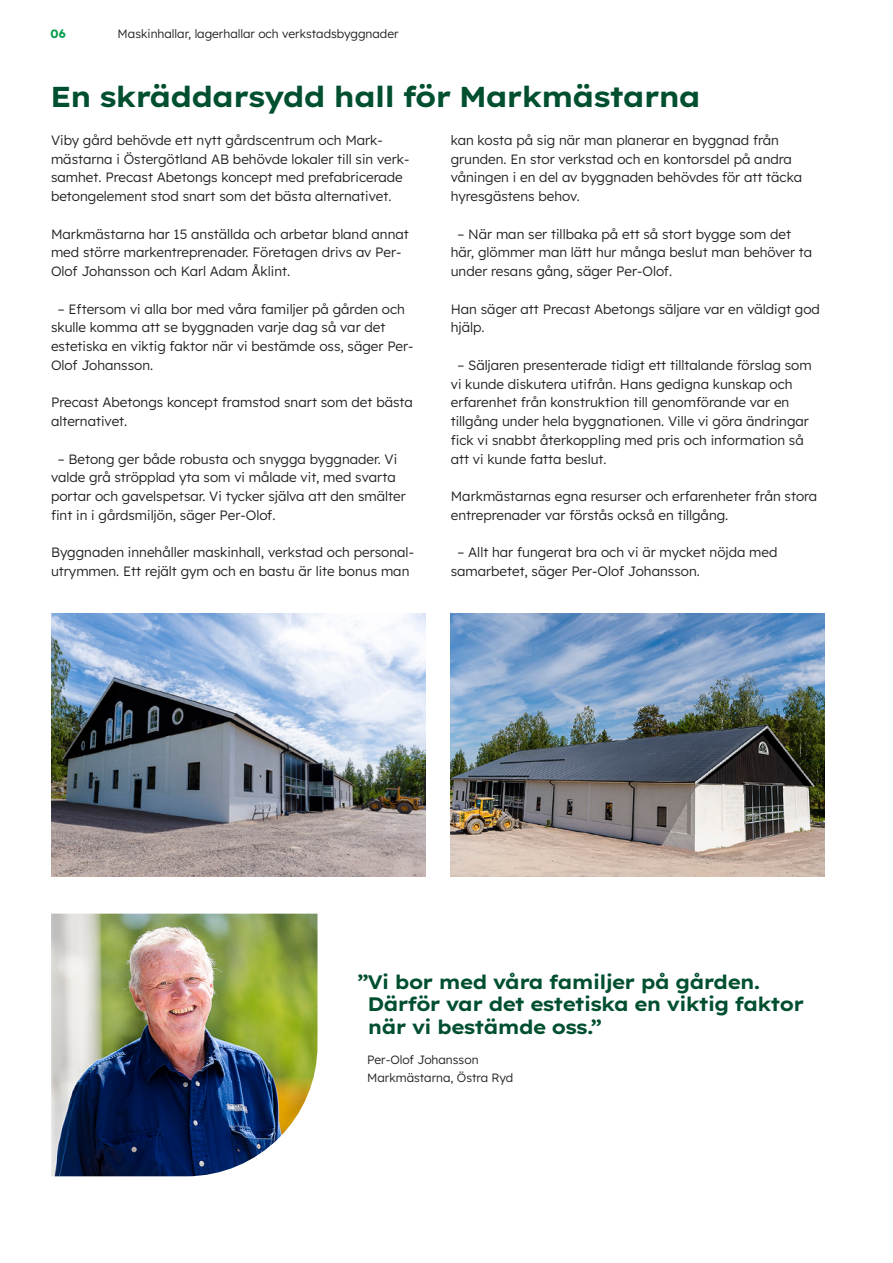
<style>
.page{position:relative;width:893px;height:1263px;background:#fff}
.page>*{position:absolute;margin:0;border:0;box-sizing:border-box;transform-origin:0 0}
.t1{font:700 28.8px "Lexend Exa HM";color:#004f2f}
.t2{font:700 19.5px/22.4px "Lexend Exa HM";color:#004f2f}
.t3{font:300 13.5px/18.8px "Lexend";color:#231f20}
.t4{font:300 12px/18.8px "Lexend";color:#231f20}
.t5{font:700 12px "Lexend";color:#009d48}
</style>
<div class="page">
<img style="left:51px;top:914px;width:266px;height:262px">
<img style="left:51px;top:614px;width:374px;height:262px">
<img style="left:451px;top:614px;width:374px;height:262px">
<p class="t5" style="left:51px;top:25px;width:17px">06</p>
<p class="t4" style="left:118px;top:24px;width:282px">Maskinhallar, lagerhallar och verkstadsbyggnader</p>
<h1 class="t1" style="left:51px;top:74px;width:651px">En skräddarsydd hall för Markmästarna</h1>
<p class="t3" style="left:51px;top:130px;width:358px">Viby gård behövde ett nytt gårdscentrum och Mark&shy;mästarna i Östergötland AB behövde lokaler till sin verk&shy;samhet. Precast Abetongs koncept med prefabricerade betongelement stod snart som det bästa alternativet.</p>
<p class="t3" style="left:51px;top:224px;width:359px">Markmästarna har 15 anställda och arbetar bland annat med större markentreprenader. Företagen drivs av Per-<br>Olof Johansson och Karl Adam Åklint.</p>
<p class="t3" style="left:51px;top:299px;width:364px;text-indent:7px">– Eftersom vi alla bor med våra familjer på gården och skulle komma att se byggnaden varje dag så var det estetiska en viktig faktor när vi bestämde oss, säger Per-Olof Johansson.</p>
<p class="t3" style="left:51px;top:392px;width:363px">Precast Abetongs koncept framstod snart som det bästa alternativet.</p>
<p class="t3" style="left:51px;top:449px;width:356px;text-indent:7px">– Betong ger både robusta och snygga byggnader. Vi valde grå ströpplad yta som vi målade vit, med svarta portar och gavelspetsar. Vi tycker själva att den smälter fint in i gårdsmiljön, säger Per-Olof.</p>
<p class="t3" style="left:51px;top:542px;width:363px">Byggnaden innehåller maskinhall, verkstad och personal&shy;utrymmen. Ett rejält gym och en bastu är lite bonus man</p>
<p class="t3" style="left:451px;top:130px;width:353px">kan kosta på sig när man planerar en byggnad från grunden. En stor verkstad och en kontorsdel på andra våningen i en del av byggnaden behövdes för att täcka hyresgästens behov.</p>
<p class="t3" style="left:451px;top:224px;width:363px;text-indent:7px">– När man ser tillbaka på ett så stort bygge som det här, glömmer man lätt hur många beslut man behöver ta under resans gång, säger Per-Olof.</p>
<p class="t3" style="left:451px;top:299px;width:371px">Han säger att Precast Abetongs säljare var en väldigt god hjälp.</p>
<p class="t3" style="left:451px;top:355px;width:362px;text-indent:7px">– Säljaren presenterade tidigt ett tilltalande förslag som vi kunde diskutera utifrån. Hans gedigna kunskap och erfarenhet från konstruktion till genomförande var en tillgång under hela byggnationen. Ville vi göra ändringar fick vi snabbt återkoppling med pris och information så att vi kunde fatta beslut.</p>
<p class="t3" style="left:451px;top:486px;width:368px">Markmästarnas egna resurser och erfarenheter från stora entreprenader var förstås också en tillgång.</p>
<p class="t3" style="left:451px;top:542px;width:328px;text-indent:7px">– Allt har fungerat bra och vi är mycket nöjda med samarbetet, säger Per-Olof Johansson.</p>
<h2 class="t2" style="left:368px;top:969px;width:437px;text-indent:-10px">”Vi bor med våra familjer på gården.<br>Därför var det estetiska en viktig faktor när vi bestämde oss.”</h2>
<p class="t4" style="left:367px;top:1049px;width:148px">Per-Olof Johansson<br>Markmästarna, Östra Ryd</p>
</div>
